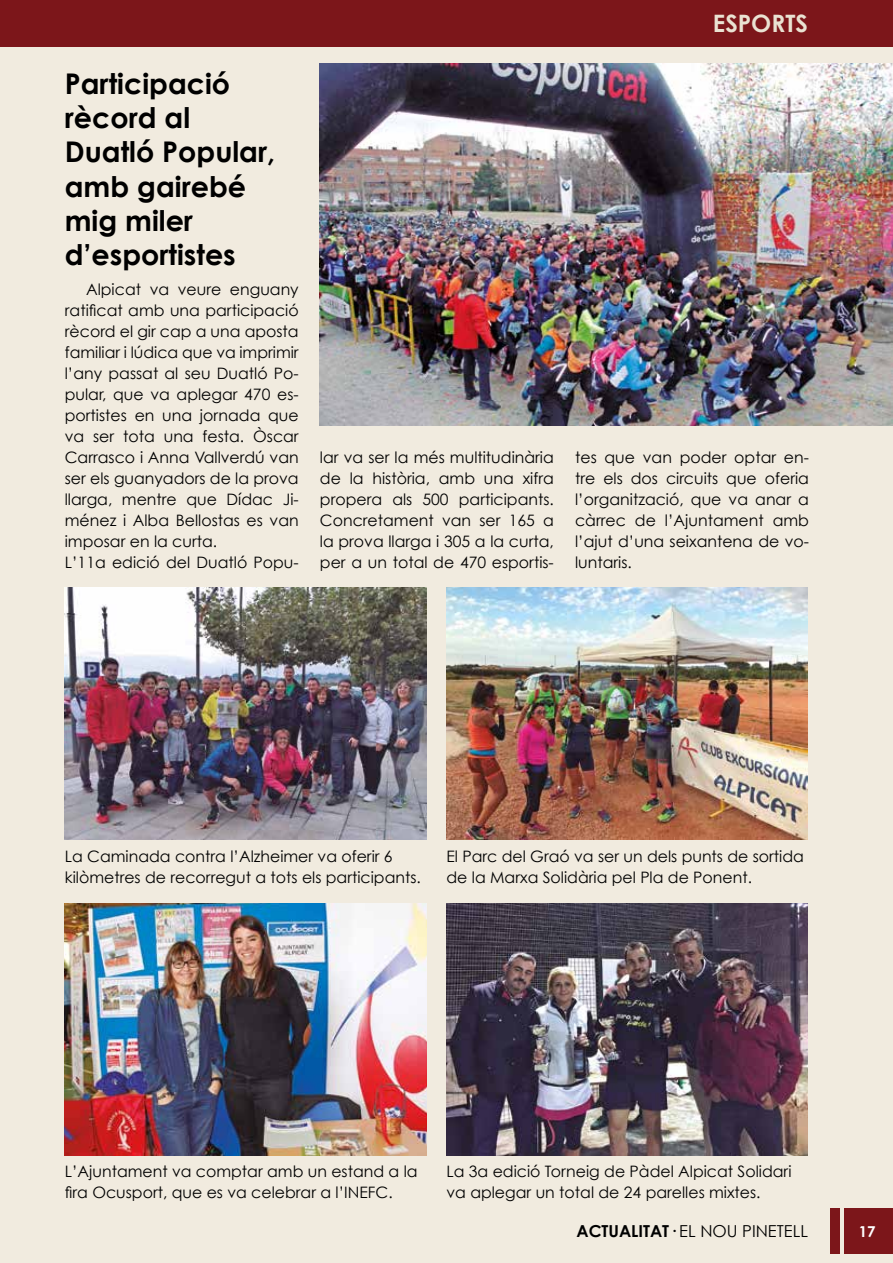
<style>
.page{position:relative;width:893px;height:1263px;background:#f1ebdf}
.page>*{position:absolute;margin:0;border:0;box-sizing:border-box;transform-origin:0 0}
.t1{font:700 28.5px/34.2px "Century Gothic";color:#000}
.t2{font:700 24px "Century Gothic";color:#eae2d2}
.t3{font:16.5px "Century Gothic";color:#000}
.t4{font:15.75px/21px "Century Gothic";color:#000}
.t5{font:700 15px "Century Gothic";color:#fff}
.s1{font-weight:700}
</style>
<div class="page">
<div style="left:845px;top:1208px;width:48px;height:45px;background:#7c161a"></div>
<div style="left:830px;top:1208px;width:9px;height:45px;background:#7c161a"></div>
<div style="left:1px;top:0;width:892px;height:46px;background:#7c161a"></div>
<img style="left:65px;top:904px;width:361px;height:252px">
<img style="left:446px;top:904px;width:362px;height:252px">
<img style="left:65px;top:588px;width:361px;height:252px">
<img style="left:446px;top:588px;width:362px;height:252px">
<img style="left:320px;top:64px;width:573px;height:361px">
<h1 class="t1" style="left:65px;top:66px;width:212px">Participació rècord al<br>Duatló Popular, amb gairebé mig miler d’esportistes</h1>
<p class="t4" style="left:65px;top:278px;width:235px;text-indent:21px">Alpicat va veure enguany ratificat amb una participació rècord el gir cap a una aposta familiar i lúdica que va imprimir l’any passat al seu Duatló Po&shy;pular, que va aplegar 470 es&shy;portistes en una jornada que va ser tota una festa. Òscar<br>Carrasco i Anna Vallverdú van ser els guanyadors de la prova llarga, mentre que Dídac Ji&shy;ménez i Alba Bellostas es van imposar en la curta.<br>L’11a edició del Duatló Popu-</p>
<h2 class="t2" style="left:713px;top:8px;width:97px">ESPORTS</h2>
<p class="t4" style="left:320px;top:446px;width:235px;text-align:justify">lar va ser la més multitudinària de la història, amb una xifra propera als 500 participants.<br>Concretament van ser 165 a la prova llarga i 305 a la curta, per a un total de 470 esportis-</p>
<p class="t4" style="left:575px;top:446px;width:235px;text-align:justify">tes que van poder optar en&shy;tre els dos circuits que oferia l’organització, que va anar a càrrec de l’Ajuntament amb l’ajut d’una seixantena de vo&shy;luntaris.</p>
<p class="t4" style="left:65px;top:845px;width:358px">La Caminada contra l’Alzheimer va oferir 6 kilòmetres de recorregut a tots els participants.</p>
<p class="t4" style="left:446px;top:845px;width:359px">El Parc del Graó va ser un dels punts de sortida de la Marxa Solidària pel Pla de Ponent.</p>
<p class="t4" style="left:65px;top:1160px;width:354px">L’Ajuntament va comptar amb un estand a la fira Ocusport, que es va celebrar a l’INEFC.</p>
<p class="t4" style="left:446px;top:1160px;width:346px">La 3a edició Torneig de Pàdel Alpicat Solidari va aplegar un total de 24 parelles mixtes.</p>
<p class="t3" style="left:576px;top:1221px;width:233px"><span class="s1">ACTUALITAT·</span> EL NOU PINETELL</p>
<p class="t5" style="left:859px;top:1221px;width:18px">17</p>
</div>
